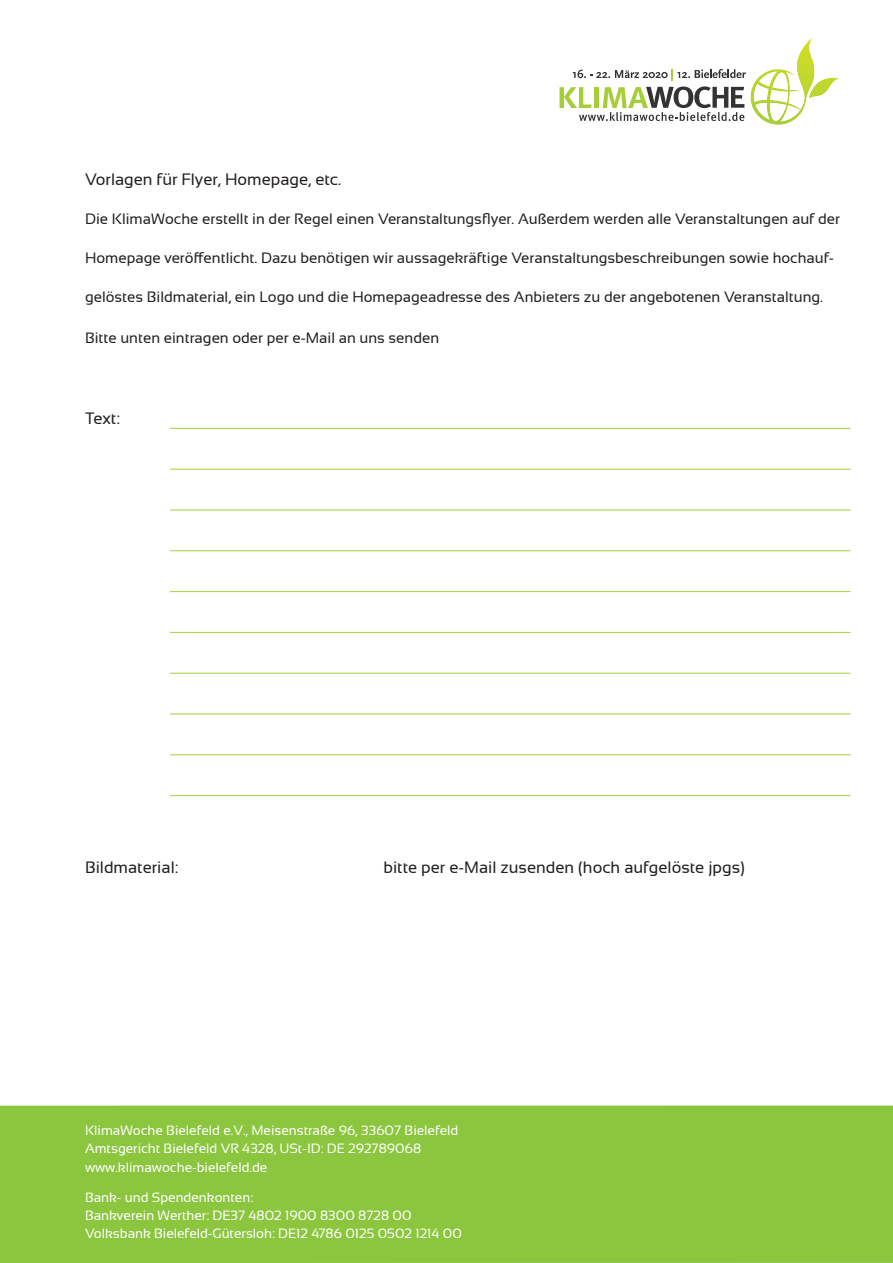
<style>
.page{position:relative;width:893px;height:1263px;background:#fff}
.page>*{position:absolute;margin:0;border:0;box-sizing:border-box;transform-origin:0 0}
.t1{font:16.5px "Sansation";color:#231f20}
.t2{font:15px "Sansation";color:#231f20}
.t3{font:13.5px/18.1px "Sansation";color:#fff}
</style>
<div class="page">
<svg style="left:560px;top:38px;width:279px;height:87px"></svg>
<hr style="left:170px;top:428px;width:680px;height:1px;background:#a6ce39">
<hr style="left:170px;top:469px;width:680px;height:1px;background:#a6ce39">
<hr style="left:170px;top:510px;width:680px;height:1px;background:#a6ce39">
<hr style="left:170px;top:550px;width:680px;height:1px;background:#a6ce39">
<hr style="left:170px;top:591px;width:680px;height:1px;background:#a6ce39">
<hr style="left:170px;top:632px;width:680px;height:1px;background:#a6ce39">
<hr style="left:170px;top:673px;width:680px;height:1px;background:#a6ce39">
<hr style="left:170px;top:714px;width:680px;height:1px;background:#a6ce39">
<hr style="left:170px;top:754px;width:680px;height:1px;background:#a6ce39">
<hr style="left:170px;top:795px;width:680px;height:1px;background:#a6ce39">
<div style="left:0;top:1105px;width:893px;height:158px;background:#8bc63e"></div>
<p class="t1" style="left:85px;top:173px;width:258px">Vorlagen für Flyer, Homepage, etc.</p>
<p class="t2" style="left:85px;top:214px;width:756px">Die KlimaWoche erstellt in der Regel einen Veranstaltungsflyer. Außerdem werden alle Veranstaltungen auf der</p>
<p class="t2" style="left:85px;top:253px;width:750px">Homepage veröffentlicht. Dazu benötigen wir aussagekräftige Veranstaltungsbeschreibungen sowie hochauf-</p>
<p class="t2" style="left:85px;top:292px;width:739px">gelöstes Bildmaterial, ein Logo und die Homepageadresse des Anbieters zu der angebotenen Veranstaltung.</p>
<p class="t2" style="left:85px;top:332px;width:356px">Bitte unten eintragen oder per e-Mail an uns senden</p>
<p class="t1" style="left:85px;top:413px;width:36px">Text:</p>
<p class="t1" style="left:85px;top:862px;width:95px">Bildmaterial:</p>
<p class="t1" style="left:383px;top:862px;width:363px">bitte per e-Mail zusenden (hoch aufgelöste jpgs)</p>
<p class="t3" style="left:85px;top:1123px;width:375px">KlimaWoche Bielefeld e.V., Meisenstraße 96, 33607 Bielefeld<br>Amtsgericht Bielefeld VR 4328, USt-ID: DE 292789068 www.klimawoche-bielefeld.de</p>
<p class="t3" style="left:85px;top:1189px;width:378px">Bank- und Spendenkonten:<br>Bankverein Werther: DE37 4802 1900 8300 8728 00<br>Volksbank Bielefeld-Gütersloh: DE12 4786 0125 0502 1214 00</p>
</div>
